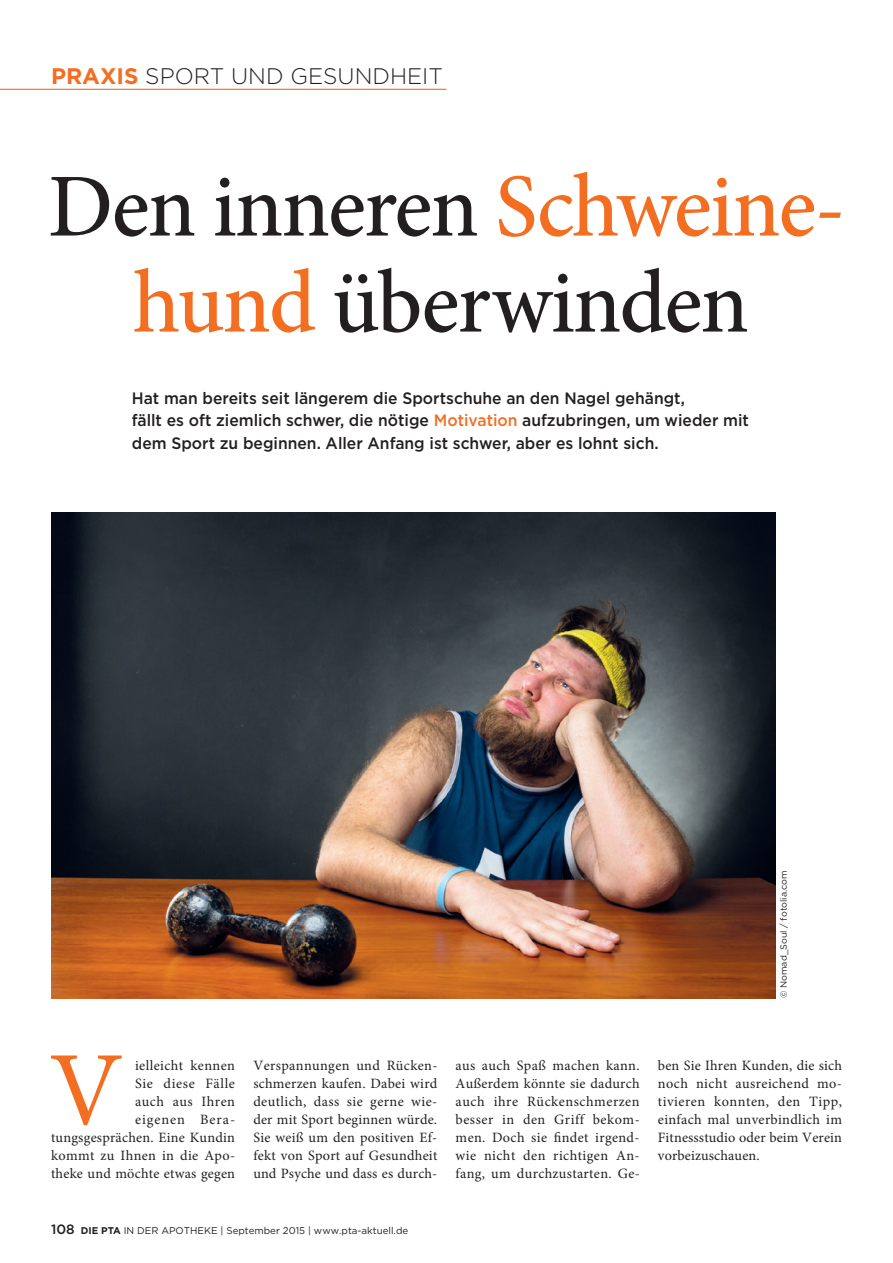
<style>
.page{position:relative;width:893px;height:1263px;background:#fff}
.page>*{position:absolute;margin:0;border:0;box-sizing:border-box;transform-origin:0 0}
.t1{font:105.6px "Minion Pro";color:#f36e21}
.t2{font:500 90px/96px "Minion Pro";letter-spacing:-.02em;color:#231f20;text-align:center}
.t3{font:300 22.5px "Gotham";color:#231f20}
.t4{font:500 16.5px/22.5px "Gotham";color:#231f20;scale:.95 1}
.t5{font:14.25px/18px "Minion Pro";letter-spacing:.02em;color:#231f20;text-align:justify}
.t6{font:9.75px "Gotham";color:#231f20}
.t7{font:9px "Gotham";color:#231f20}
.s1{font-weight:700;color:#f36e21}
.s2{color:#f36e21}
.s3{font-weight:500;font-size:13.5px}
.s4{font-weight:700}
</style>
<div class="page">
<img style="left:51px;top:512px;width:724px;height:486px">
<hr style="left:0;top:89px;width:446px;height:1px;background:#f36e21">
<h3 class="t3" style="left:51px;top:62px;width:393px"><span class="s1">PRAXIS</span> SPORT UND GESUNDHEIT</h3>
<h2 class="t2" style="left:48px;top:159px;width:799px">Den inneren <span class="s2">Schweine&shy;hund</span> überwinden</h2>
<p class="t4" style="left:132px;top:387px;width:651px">Hat man bereits seit längerem die Sportschuhe an den Nagel gehängt,<br>fällt es oft ziemlich schwer, die nötige <span class="s2">Motivation</span> aufzubringen, um wieder mit dem Sport zu beginnen. Aller Anfang ist schwer, aber es lohnt sich.</p>
<p class="t7" style="left:778px;top:998px;width:129px;rotate:-90deg">© Nomad_Soul / fotolia.com</p>
<h1 class="t1" style="left:49px;top:1020px;width:76px">V</h1>
<p class="t5" style="left:51px;top:1057px;width:186px;text-align:right">ielleicht kennen<br>Sie diese Fälle<br>auch aus Ihren<br>eigenen Bera&shy;tungsgesprächen. Eine Kundin kommt zu Ihnen in die Apo&shy;theke und möchte etwas gegen</p>
<p class="t5" style="left:253px;top:1057px;width:186px">Verspannungen und Rücken&shy;schmerzen kaufen. Dabei wird deutlich, dass sie gerne wie&shy;der mit Sport beginnen würde.<br>Sie weiß um den positiven Ef&shy;fekt von Sport auf Gesundheit und Psyche und dass es durch-</p>
<p class="t5" style="left:456px;top:1057px;width:186px">aus auch Spaß machen kann.<br>Außerdem könnte sie dadurch auch ihre Rückenschmerzen besser in den Griff bekom&shy;men. Doch sie findet irgend&shy;wie nicht den richtigen An&shy;fang, um durchzustarten. Ge-</p>
<p class="t5" style="left:658px;top:1057px;width:186px">ben Sie Ihren Kunden, die sich noch nicht ausreichend mo&shy;tivieren konnten, den Tipp, einfach mal unverbindlich im Fitnessstudio oder beim Verein vorbeizuschauen.</p>
<p class="t6" style="left:51px;top:1224px;width:359px"><span class="s3">108</span> <span class="s4">DIE PTA</span> IN DER APOTHEKE | September 2015 | www.pta-aktuell.de</p>
</div>
